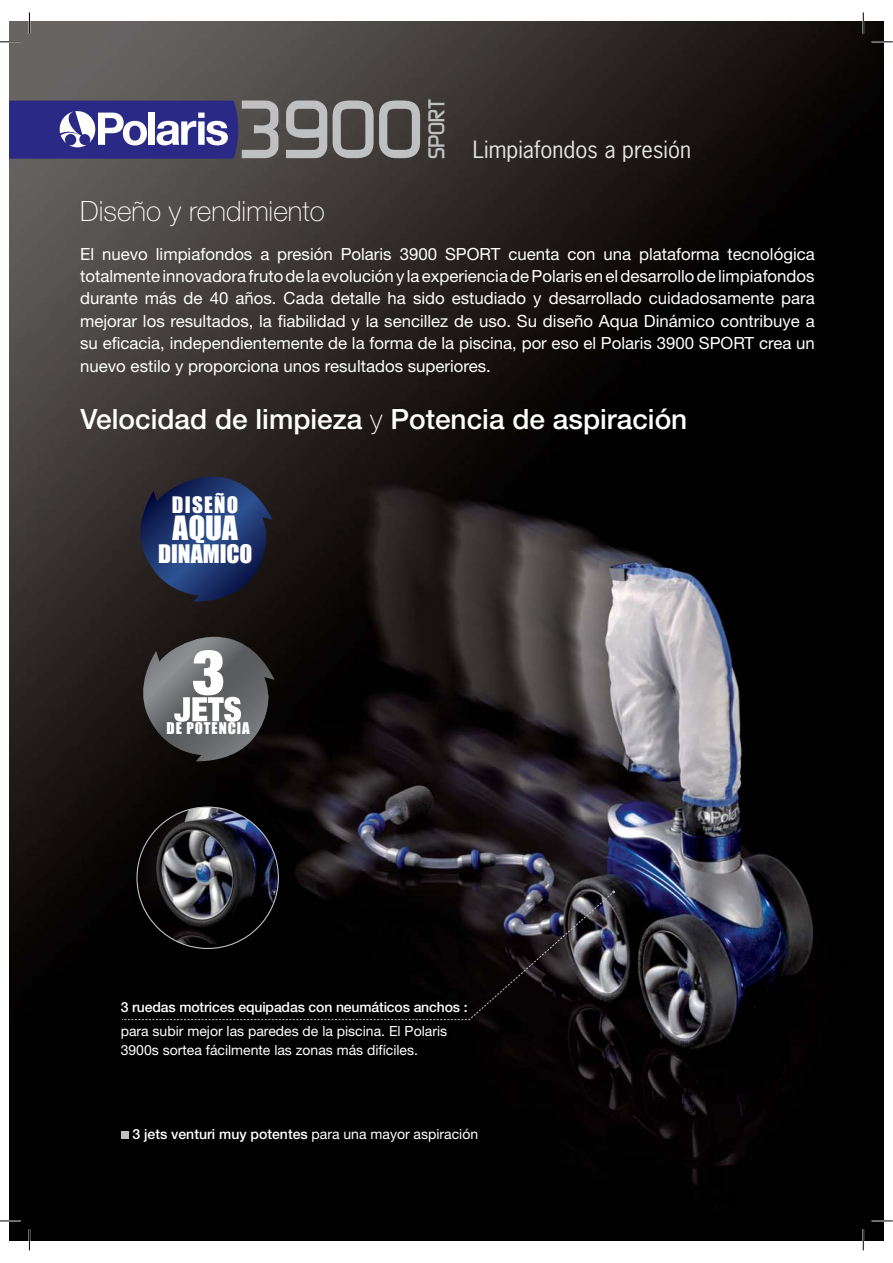
<style>
.page{position:relative;width:893px;height:1263px;background:#fff}
.page>*{position:absolute;margin:0;border:0;box-sizing:border-box;transform-origin:0 0}
.t1{font:79.35px "Bazouk SSK";color:#bec0c2}
.t2{font:31.05px "Impact";color:#fff}
.t3{font:500 28.05px "Helvetica Neue";color:#fff}
.t4{font:100 28.05px "Helvetica Neue";color:#fff}
.t5{font:23.7px "Impact";color:#fff}
.t6{font:22.35px "News Gothic Std";color:#e3e4e5}
.t7{font:22.05px "Bazouk SSK";color:#bec0c2}
.t8{font:21px "Impact";letter-spacing:.06em;color:#fff}
.t9{font:16.8px/22.4px "Helvetica Neue";color:#fff;text-align:justify}
.t10{font:15px "Impact";letter-spacing:.06em;color:#fff}
.t11{font:500 13.95px "Helvetica Neue";letter-spacing:-.01em;color:#fff}
.t12{font:13.95px/19.6px "Helvetica Neue";color:#fff}
.s1{font-weight:100}
.s2{font-weight:400}
</style>
<div class="page">
<img style="left:10px;top:22px;width:873px;height:1219px">
<svg style="left:10px;top:101px;width:228px;height:58px"></svg>
<svg style="left:122px;top:891px;width:493px;height:129px;background:#100e10"></svg>
<svg style="left:118px;top:637px;width:157px;height:124px;background:#5a5859"></svg>
<svg style="left:132px;top:477px;width:141px;height:125px;background:#202f56"></svg>
<div style="left:121px;top:1131px;width:8px;height:8px;background:#bec0c2"></div>
<img style="left:137px;top:807px;width:141px;height:137px">
<hr style="left:0;top:41px;width:21px;height:2px;background:#fff">
<hr style="left:872px;top:41px;width:21px;height:2px;background:#fff">
<hr style="left:0;top:1220px;width:21px;height:2px;background:#fff">
<hr style="left:872px;top:1220px;width:21px;height:2px;background:#fff">
<hr style="left:862px;top:12px;width:2px;height:21px;background:#fff">
<hr style="left:862px;top:1229px;width:2px;height:21px;background:#fff">
<svg style="left:0;top:42px;width:21px;height:1px"></svg>
<svg style="left:872px;top:42px;width:21px;height:1px"></svg>
<svg style="left:0;top:1221px;width:21px;height:1px"></svg>
<svg style="left:872px;top:1221px;width:21px;height:1px"></svg>
<svg style="left:29px;top:12px;width:1px;height:21px"></svg>
<svg style="left:29px;top:1229px;width:1px;height:21px"></svg>
<svg style="left:863px;top:12px;width:1px;height:21px"></svg>
<svg style="left:863px;top:1229px;width:1px;height:21px"></svg>
<h1 class="t1" style="left:237px;top:84px;width:187px">3900</h1>
<h3 class="t7" style="left:424px;top:159px;width:61px;rotate:-90deg">SPORT</h3>
<h3 class="t6" style="left:473px;top:137px;width:220px">Limpiafondos a presión</h3>
<h3 class="t4" style="left:80px;top:201px;width:246px">Diseño y rendimiento</h3>
<p class="t9" style="left:80px;top:244px;width:736px">El nuevo limpiafondos a presión Polaris 3900 SPORT cuenta con una plataforma tecnológica totalmente innovadora fruto de la evolución y la experiencia de Polaris en el desarrollo de limpiafondos durante más de 40 años. Cada detalle ha sido estudiado y desarrollado cuidadosamente para mejorar los resultados, la fiabilidad y la sencillez de uso. Su diseño Aqua Dinámico contribuye a su eficacia, independientemente de la forma de la piscina, por eso el Polaris 3900 SPORT crea un nuevo estilo y proporciona unos resultados superiores.</p>
<h3 class="t3" style="left:81px;top:409px;width:608px">Velocidad de limpieza <span class="s1">y</span> Potencia de aspiración</h3>
<p class="t8" style="left:172px;top:498px;width:68px">DISEÑO</p>
<h2 class="t2" style="left:173px;top:518px;width:67px">AQUA</h2>
<h3 class="t5" style="left:158px;top:546px;width:96px">DINAMICO</h3>
<p class="t10" style="left:167px;top:723px;width:85px">DE POTENCIA</p>
<p class="t11" style="left:121px;top:1002px;width:348px">3 ruedas motrices equipadas con neumáticos anchos :</p>
<p class="t12" style="left:121px;top:1022px;width:328px">para subir mejor las paredes de la piscina. El Polaris<br>3900s sortea fácilmente las zonas más difíciles.</p>
<p class="t11" style="left:133px;top:1129px;width:347px">3 jets venturi muy potentes <span class="s2">para una mayor aspiración</span></p>
</div>
